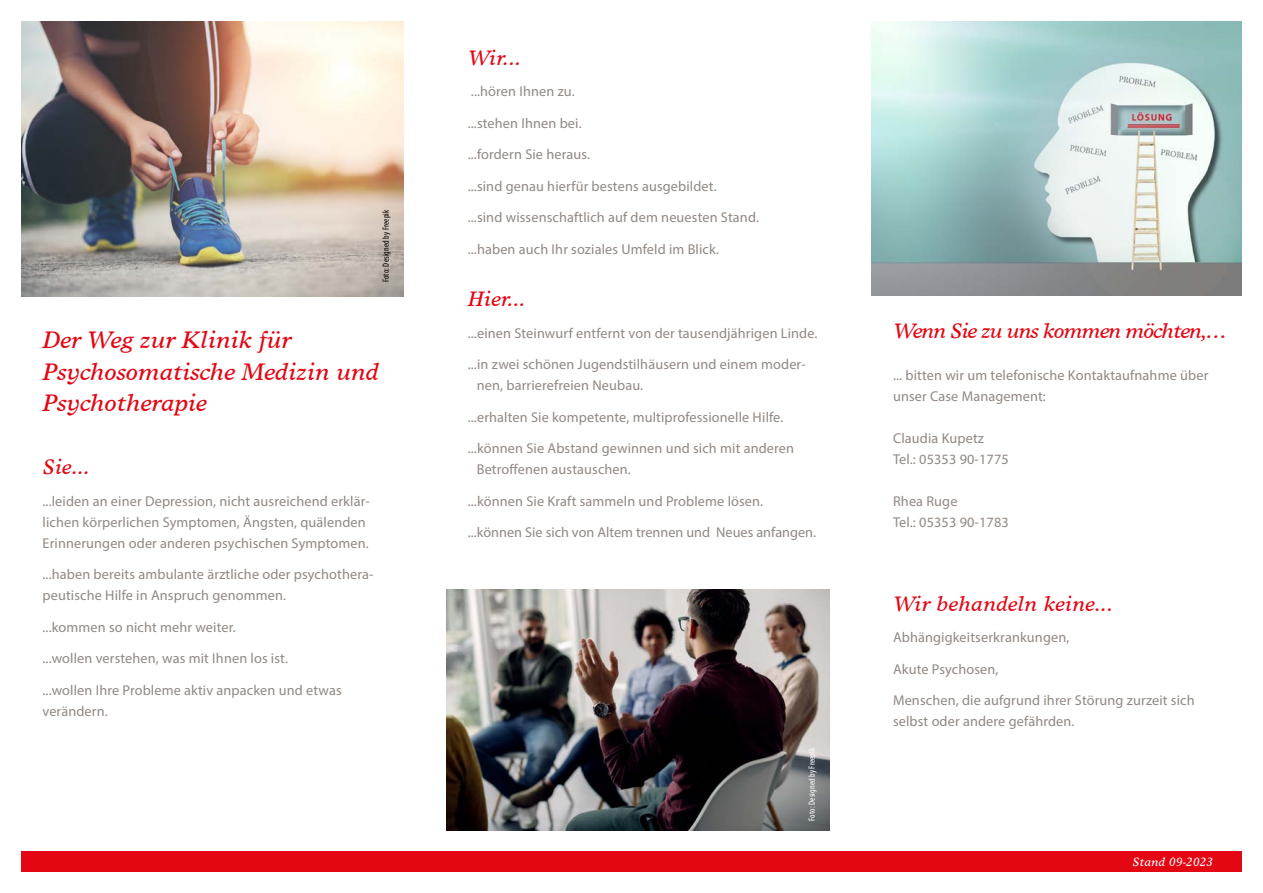
<style>
.page{position:relative;width:1263px;height:893px;background:#fff}
.page>*{position:absolute;margin:0;border:0;box-sizing:border-box;transform-origin:0 0}
.t1{font:italic 24px/31.5px "Times Europa";color:#e30613}
.t2{font:italic 21px "Times Europa";letter-spacing:-.025em;color:#e30613}
.t3{font:italic 21px "Times Europa";letter-spacing:.01em;color:#e30613}
.t4{font:14.25px/21px "Myriad Pro";letter-spacing:.01em;color:#928782}
.t5{font:italic 12px "Times Europa";letter-spacing:.01em;color:#fff}
.t6{font:condensed 9px "Myriad Pro";letter-spacing:.01em;color:#000}
.t7{font:condensed 9px "Myriad Pro";letter-spacing:.01em;color:#fff}
</style>
<div class="page">
<div style="left:21px;top:851px;width:1221px;height:21px;background:#e30613"></div>
<img style="left:446px;top:590px;width:383px;height:241px">
<img style="left:21px;top:22px;width:383px;height:274px">
<img style="left:872px;top:21px;width:370px;height:275px">
<p class="t6" style="left:380px;top:282px;width:74px;rotate:-90deg">Foto: Designed by Freepik</p>
<h1 class="t1" style="left:43px;top:324px;width:338px">Der Weg zur Klinik für<br>Psychosomatische Medizin und<br>Psychotherapie</h1>
<h2 class="t2" style="left:43px;top:454px;width:48px">Sie...</h2>
<p class="t4" style="left:43px;top:490px;width:329px">...leiden an einer Depression, nicht ausreichend erklär&shy;lichen körperlichen Symptomen, Ängsten, quälenden<br>Erinnerungen oder anderen psychischen Symptomen.</p>
<p class="t4" style="left:43px;top:564px;width:332px">...haben bereits ambulante ärztliche oder psychothera&shy;peutische Hilfe in Anspruch genommen.</p>
<p class="t4" style="left:43px;top:616px;width:195px">...kommen so nicht mehr weiter.</p>
<p class="t4" style="left:43px;top:648px;width:247px">...wollen verstehen, was mit Ihnen los ist.</p>
<p class="t4" style="left:43px;top:679px;width:301px">...wollen Ihre Probleme aktiv anpacken und etwas verändern.</p>
<h2 class="t2" style="left:468px;top:45px;width:54px">Wir...</h2>
<p class="t4" style="left:471px;top:80px;width:105px">...hören Ihnen zu.</p>
<p class="t4" style="left:468px;top:112px;width:115px">...stehen Ihnen bei.</p>
<p class="t4" style="left:468px;top:144px;width:124px">...fordern Sie heraus.</p>
<p class="t4" style="left:468px;top:175px;width:250px">...sind genau hierfür bestens ausgebildet.</p>
<p class="t4" style="left:468px;top:207px;width:293px">...sind wissenschaftlich auf dem neuesten Stand.</p>
<p class="t4" style="left:468px;top:238px;width:253px">...haben auch Ihr soziales Umfeld im Blick.</p>
<h2 class="t2" style="left:468px;top:286px;width:59px">Hier...</h2>
<p class="t4" style="left:468px;top:322px;width:351px">...einen Steinwurf entfernt von der tausendjährigen Linde.</p>
<p class="t4" style="left:477px;top:354px;width:330px;text-indent:-9px">...in zwei schönen Jugendstilhäusern und einem moder&shy;nen, barrierefreien Neubau.</p>
<p class="t4" style="left:468px;top:406px;width:317px">...erhalten Sie kompetente, multiprofessionelle Hilfe.</p>
<p class="t4" style="left:477px;top:438px;width:319px;text-indent:-9px">...können Sie Abstand gewinnen und sich mit anderen<br>Betroffenen austauschen.</p>
<p class="t4" style="left:468px;top:490px;width:297px">...können Sie Kraft sammeln und Probleme lösen.</p>
<p class="t4" style="left:468px;top:522px;width:350px">...können Sie sich von Altem trennen und Neues anfangen.</p>
<p class="t7" style="left:806px;top:820px;width:74px;rotate:-90deg">Foto: Designed by Freepik</p>
<h2 class="t2" style="left:893px;top:318px;width:335px">Wenn Sie zu uns kommen möchten,…</h2>
<p class="t4" style="left:893px;top:364px;width:317px">... bitten wir um telefonische Kontaktaufnahme über unser Case Management:</p>
<p class="t4" style="left:893px;top:427px;width:117px">Claudia Kupetz<br>Tel.: 05353 90-1775</p>
<p class="t4" style="left:893px;top:490px;width:117px">Rhea Ruge<br>Tel.: 05353 90-1783</p>
<h2 class="t3" style="left:893px;top:591px;width:221px">Wir behandeln keine...</h2>
<p class="t4" style="left:893px;top:626px;width:178px">Abhängigkeitserkrankungen,</p>
<p class="t4" style="left:893px;top:658px;width:107px">Akute Psychosen,</p>
<p class="t4" style="left:893px;top:690px;width:303px">Menschen, die aufgrund ihrer Störung zurzeit sich selbst oder andere gefährden.</p>
<p class="t5" style="left:1132px;top:855px;width:82px">Stand 09-2023</p>
</div>
